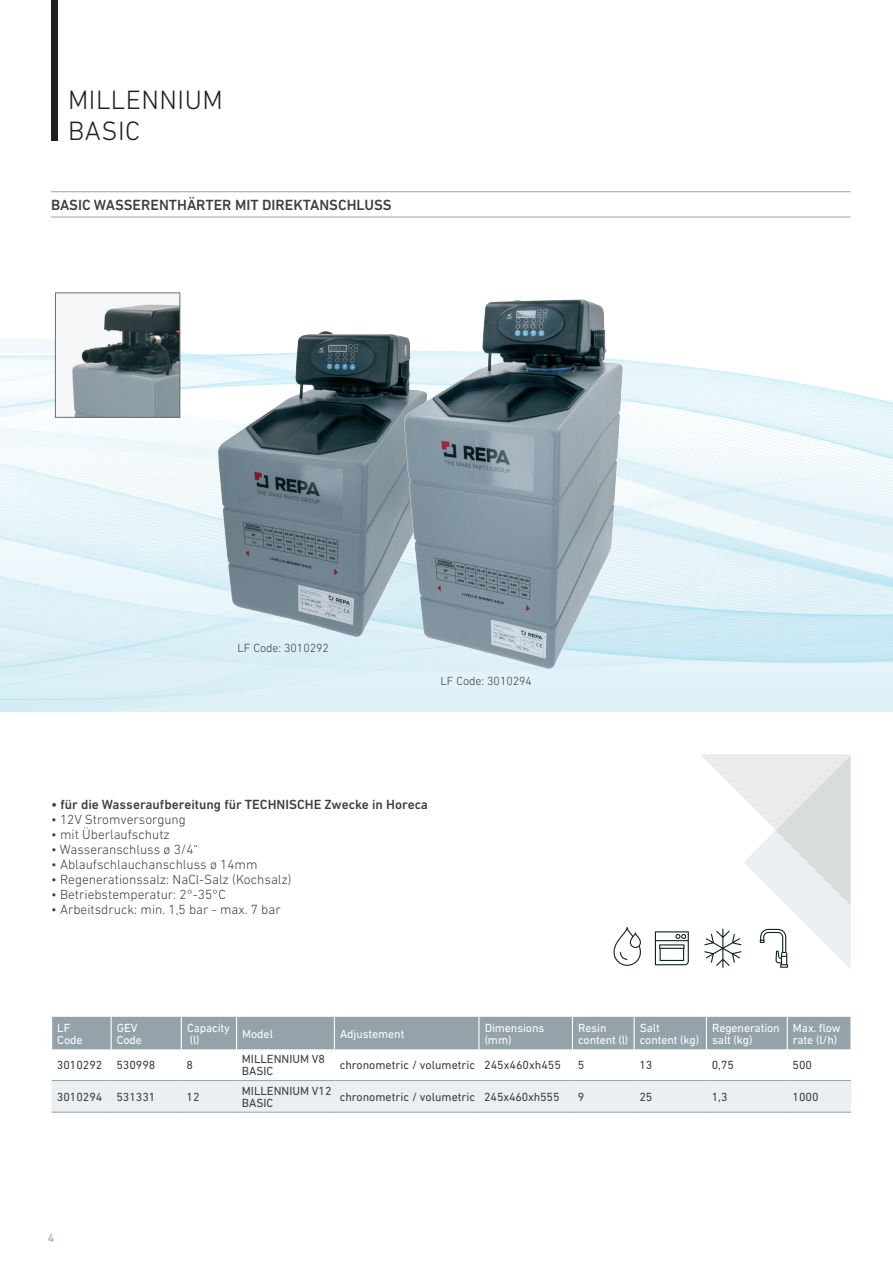
<style>
.page{position:relative;width:893px;height:1263px;background:#fff}
.page>*{position:absolute;margin:0;border:0;box-sizing:border-box;transform-origin:0 0}
.t1{font:300 27px/31.5px "DIN Next LT Pro";letter-spacing:.02em;color:#231f20}
.t2{font:500 15px "DIN Next LT Pro";color:#3e3e3f}
.t3{font:300 13.5px "DIN Next LT Pro";color:#3e3e3f}
.t4{font:500 13.5px "DIN Next LT Pro";color:#3e3e3f}
.t5{font:12px/12px "DIN Next LT Pro";color:#3e3e3f}
.t6{font:12px/12px "DIN Next LT Pro";letter-spacing:-.01em;color:#fff}
.t7{font:300 12px "DIN Next LT Pro";color:#3e3e3f}
.t8{font:12px "DIN Next LT Pro";color:#94a2aa}
</style>
<div class="page">
<hr style="left:51px;top:191px;width:799px;height:1px;background:#94a2aa">
<hr style="left:51px;top:217px;width:799px;height:1px;background:#94a2aa">
<svg style="left:55px;top:292px;width:125px;height:126px"></svg>
<img style="left:219px;top:332px;width:186px;height:304px">
<img style="left:405px;top:300px;width:218px;height:368px">
<div style="left:52px;top:1017px;width:798px;height:32px;background:#94a2aa"></div>
<div style="left:52px;top:1081px;width:799px;height:31px;background:#eceff1"></div>
<hr style="left:111px;top:1017px;width:1px;height:32px;background:#fff">
<hr style="left:181px;top:1017px;width:1px;height:32px;background:#fff">
<hr style="left:236px;top:1017px;width:1px;height:32px;background:#fff">
<hr style="left:334px;top:1017px;width:1px;height:32px;background:#fff">
<hr style="left:478px;top:1017px;width:1px;height:32px;background:#fff">
<hr style="left:572px;top:1017px;width:1px;height:32px;background:#fff">
<hr style="left:634px;top:1017px;width:1px;height:32px;background:#fff">
<hr style="left:706px;top:1017px;width:1px;height:32px;background:#fff">
<hr style="left:787px;top:1017px;width:1px;height:32px;background:#fff">
<hr style="left:181px;top:1080px;width:56px;height:1px;background:#94a2aa">
<hr style="left:181px;top:1112px;width:56px;height:1px;background:#94a2aa">
<hr style="left:237px;top:1080px;width:97px;height:1px;background:#94a2aa">
<hr style="left:334px;top:1080px;width:145px;height:1px;background:#94a2aa">
<hr style="left:479px;top:1080px;width:93px;height:1px;background:#94a2aa">
<hr style="left:572px;top:1080px;width:62px;height:1px;background:#94a2aa">
<hr style="left:634px;top:1080px;width:72px;height:1px;background:#94a2aa">
<hr style="left:706px;top:1080px;width:81px;height:1px;background:#94a2aa">
<hr style="left:787px;top:1080px;width:64px;height:1px;background:#94a2aa">
<hr style="left:237px;top:1112px;width:97px;height:1px;background:#94a2aa">
<hr style="left:334px;top:1112px;width:145px;height:1px;background:#94a2aa">
<hr style="left:479px;top:1112px;width:93px;height:1px;background:#94a2aa">
<hr style="left:572px;top:1112px;width:62px;height:1px;background:#94a2aa">
<hr style="left:634px;top:1112px;width:72px;height:1px;background:#94a2aa">
<hr style="left:706px;top:1112px;width:81px;height:1px;background:#94a2aa">
<hr style="left:787px;top:1112px;width:64px;height:1px;background:#94a2aa">
<hr style="left:52px;top:1080px;width:59px;height:1px;background:#94a2aa">
<hr style="left:111px;top:1080px;width:70px;height:1px;background:#94a2aa">
<hr style="left:52px;top:1112px;width:59px;height:1px;background:#94a2aa">
<hr style="left:111px;top:1112px;width:70px;height:1px;background:#94a2aa">
<div style="left:51px;top:0;width:6px;height:140px;background:#231f20"></div>
<svg style="left:613px;top:927px;width:28px;height:39px"></svg>
<svg style="left:655px;top:931px;width:34px;height:34px"></svg>
<svg style="left:700px;top:754px;width:151px;height:215px"></svg>
<h1 class="t1" style="left:68px;top:84px;width:156px">MILLENNIUM<br>BASIC</h1>
<p class="t2" style="left:51px;top:196px;width:342px">BASIC WASSERENTHÄRTER MIT DIREKTANSCHLUSS</p>
<p class="t7" style="left:237px;top:641px;width:93px">LF Code: 3010292</p>
<p class="t7" style="left:440px;top:674px;width:93px">LF Code: 3010294</p>
<p class="t4" style="left:51px;top:796px;width:378px">• für die Wasseraufbereitung für TECHNISCHE Zwecke in Horeca</p>
<p class="t3" style="left:51px;top:811px;width:136px">• 12V Stromversorgung</p>
<p class="t3" style="left:51px;top:826px;width:120px">• mit Überlaufschutz</p>
<p class="t3" style="left:51px;top:841px;width:149px">• Wasseranschluss ø 3/4“</p>
<p class="t3" style="left:51px;top:856px;width:208px">• Ablaufschlauchanschluss ø 14mm</p>
<p class="t3" style="left:51px;top:871px;width:242px">• Regenerationssalz: NaCl-Salz (Kochsalz)</p>
<p class="t3" style="left:51px;top:886px;width:176px">• Betriebstemperatur: 2°-35°C</p>
<p class="t3" style="left:51px;top:901px;width:231px">• Arbeitsdruck: min. 1,5 bar - max. 7 bar</p>
<p class="t6" style="left:57px;top:1021px;width:27px">LF<br>Code</p>
<p class="t6" style="left:117px;top:1021px;width:27px">GEV<br>Code</p>
<p class="t6" style="left:187px;top:1021px;width:45px">Capacity (l)</p>
<p class="t6" style="left:242px;top:1027px;width:32px">Model</p>
<p class="t6" style="left:340px;top:1027px;width:66px">Adjustement</p>
<p class="t6" style="left:485px;top:1021px;width:61px">Dimensions (mm)</p>
<p class="t6" style="left:578px;top:1021px;width:52px">Resin content (l)</p>
<p class="t6" style="left:640px;top:1021px;width:61px">Salt content (kg)</p>
<p class="t6" style="left:712px;top:1021px;width:69px">Regeneration salt (kg)</p>
<p class="t6" style="left:793px;top:1021px;width:49px">Max. flow rate (l/h)</p>
<p class="t5" style="left:57px;top:1059px;width:100px">3010292 530998</p>
<p class="t5" style="left:187px;top:1059px;width:8px">8</p>
<p class="t5" style="left:242px;top:1053px;width:85px">MILLENNIUM V8<br>BASIC</p>
<p class="t5" style="left:340px;top:1059px;width:223px">chronometric / volumetric 245x460xh455</p>
<p class="t5" style="left:578px;top:1059px;width:8px">5</p>
<p class="t5" style="left:639px;top:1059px;width:15px">13</p>
<p class="t5" style="left:712px;top:1059px;width:24px">0,75</p>
<p class="t5" style="left:792px;top:1059px;width:21px">500</p>
<p class="t5" style="left:57px;top:1091px;width:100px">3010294 531331</p>
<p class="t5" style="left:187px;top:1091px;width:15px">12</p>
<p class="t5" style="left:242px;top:1085px;width:91px">MILLENNIUM V12<br>BASIC</p>
<p class="t5" style="left:340px;top:1091px;width:221px">chronometric / volumetric 245x460xh555</p>
<p class="t5" style="left:578px;top:1091px;width:8px">9</p>
<p class="t5" style="left:639px;top:1091px;width:15px">25</p>
<p class="t5" style="left:712px;top:1091px;width:17px">1,3</p>
<p class="t5" style="left:792px;top:1091px;width:28px">1000</p>
<p class="t8" style="left:48px;top:1231px;width:8px">4</p>
</div>
